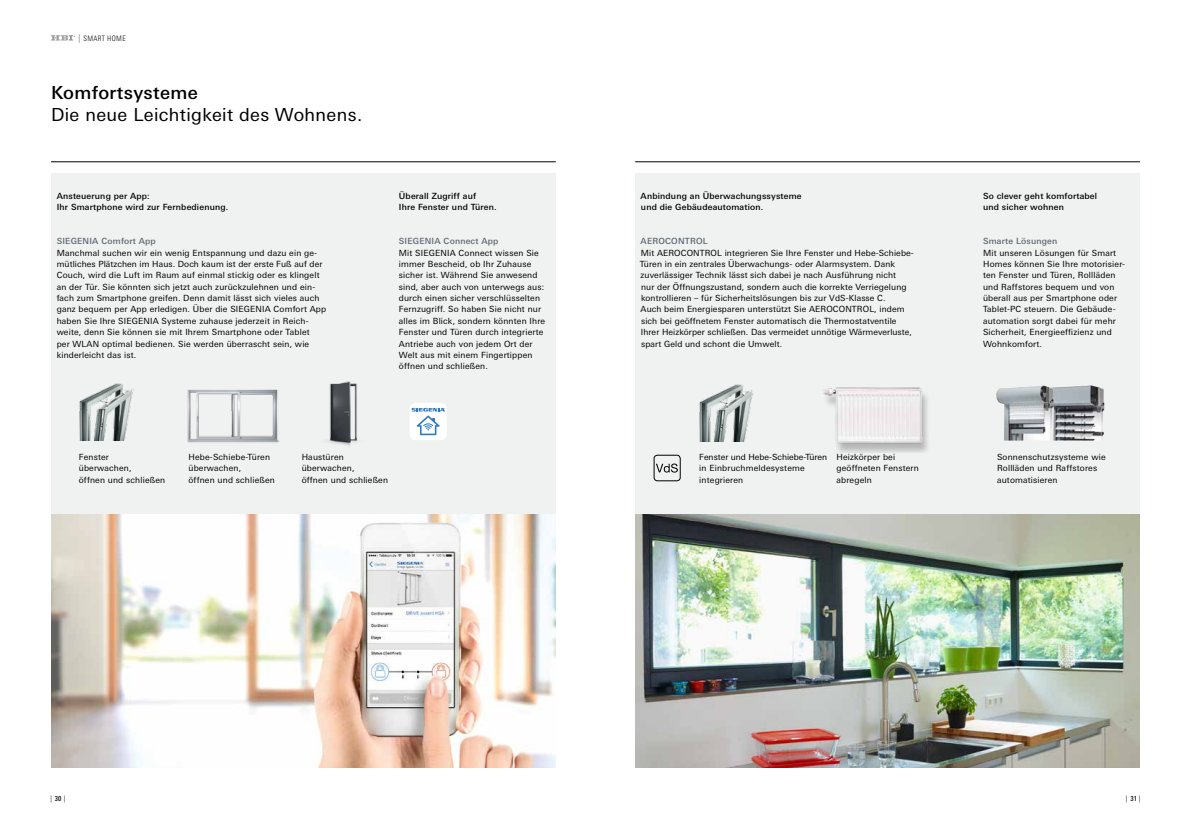
<style>
.page{position:relative;width:1191px;height:823px;background:#fff}
.page>*{position:absolute;margin:0;border:0;box-sizing:border-box;transform-origin:0 0}
.t1{font:18px "Linotype Univers Basic";letter-spacing:.02em;color:#000}
.t2{font:500 18px "Linotype Univers Basic";letter-spacing:.02em;color:#000}
.t3{font:8.5px/11.3px "Linotype Univers Basic";letter-spacing:.02em;color:#000}
.t4{font:500 8.5px/11.3px "Linotype Univers Basic";letter-spacing:.02em;color:#000}
.t5{font:500 8.5px "Linotype Univers Basic";letter-spacing:.02em;color:#5d686d}
.t6{font:300 condensed 7.5px "Linotype Univers";letter-spacing:.045em;color:#000}
.t7{font:300 condensed 7px "Linotype Univers";color:#000}
.s1{font-size:8.6px;color:#636362}
.s2{font-weight:500}
</style>
<div class="page">
<svg style="left:51px;top:35px;width:24px;height:6px"></svg>
<div style="left:51px;top:173px;width:505px;height:341px;background:#f0f1f1"></div>
<div style="left:635px;top:173px;width:505px;height:594px;background:#f0f1f1"></div>
<img style="left:51px;top:514px;width:505px;height:253px">
<hr style="left:51px;top:161px;width:505px;height:1px;background:#000">
<img style="left:187px;top:389px;width:93px;height:54px">
<img style="left:79px;top:383px;width:54px;height:57px">
<img style="left:1053px;top:385px;width:51px;height:55px">
<img style="left:327px;top:381px;width:31px;height:65px">
<img style="left:699px;top:384px;width:54px;height:57px">
<div style="left:653px;top:454px;width:27px;height:27px;border:1px solid #000;border-radius:3px"></div>
<svg style="left:656px;top:463px;width:22px;height:9px"></svg>
<img style="left:635px;top:514px;width:504px;height:253px">
<hr style="left:635px;top:161px;width:505px;height:1px;background:#000">
<div style="left:409px;top:402px;width:38px;height:38px;background:#fff;border-radius:6px"></div>
<svg style="left:411px;top:407px;width:34px;height:28px"></svg>
<img style="left:823px;top:387px;width:105px;height:65px">
<img style="left:996px;top:385px;width:57px;height:55px">
<p class="t6" style="left:78px;top:34px;width:49px"><span class="s1">|</span> SMART HOME</p>
<h1 class="t2" style="left:51px;top:82px;width:148px">Komfortsysteme</h1>
<h1 class="t1" style="left:51px;top:105px;width:313px">Die neue Leichtigkeit des Wohnens.</h1>
<p class="t4" style="left:57px;top:190px;width:173px">Ansteuerung per App:<br>Ihr Smartphone wird zur Fernbedienung.</p>
<p class="t5" style="left:57px;top:236px;width:100px">SIEGENIA Comfort App</p>
<p class="t3" style="left:57px;top:247px;width:271px">Manchmal suchen wir ein wenig Entspannung und dazu ein ge&shy;mütliches Plätzchen im Haus. Doch kaum ist der erste Fuß auf der Couch, wird die Luft im Raum auf einmal stickig oder es klingelt an der Tür. Sie könnten sich jetzt auch zurückzulehnen und ein&shy;fach zum Smartphone greifen. Denn damit lässt sich vieles auch ganz bequem per App erledigen. Über die SIEGENIA Comfort App haben Sie Ihre SIEGENIA Systeme zuhause jederzeit in Reich&shy;weite, denn Sie können sie mit Ihrem Smartphone oder Tablet<br>per WLAN optimal bedienen. Sie werden überrascht sein, wie kinderleicht das ist.</p>
<p class="t4" style="left:399px;top:190px;width:99px">Überall Zugriff auf<br>Ihre Fenster und Türen.</p>
<p class="t5" style="left:399px;top:236px;width:101px">SIEGENIA Connect App</p>
<p class="t3" style="left:399px;top:247px;width:148px">Mit SIEGENIA Connect wissen Sie immer Bescheid, ob Ihr Zuhause sicher ist. Während Sie anwesend sind, aber auch von unterwegs aus: durch einen sicher verschlüsselten<br>Fernzugriff. So haben Sie nicht nur alles im Blick, sondern könnten Ihre<br>Fenster und Türen durch integrierte<br>Antriebe auch von jedem Ort der<br>Welt aus mit einem Fingertippen öffnen und schließen.</p>
<p class="t4" style="left:640px;top:190px;width:163px">Anbindung an Überwachungssysteme und die Gebäudeautomation.</p>
<p class="t5" style="left:640px;top:236px;width:14px">AEROCO</p>
<p class="t5" style="left:678px;top:236px;width:14px">NTRO</p>
<p class="t5" style="left:703px;top:236px;width:6px">L</p>
<p class="t3" style="left:640px;top:247px;width:275px">Mit AEROCONTROL integrieren Sie Ihre Fenster und Hebe-Schiebe-Türen in ein zentrales Überwachungs- oder Alarmsystem. Dank zuverlässiger Technik lässt sich dabei je nach Ausführung nicht<br>nur der Öffnungszustand, sondern auch die korrekte Verriegelung kontrollieren – für Sicherheitslösungen bis zur VdS-Klasse C.<br>Auch beim Energiesparen unterstützt Sie AEROCONTROL, indem sich bei geöffnetem Fenster automatisch die Thermostatventile Ihrer Heizkörper schließen. Das vermeidet unnötige Wärmeverluste, spart Geld und schont die Umwelt.</p>
<p class="t4" style="left:983px;top:190px;width:115px">So clever geht komfortabel und sicher wohnen</p>
<p class="t5" style="left:983px;top:236px;width:76px">Smarte Lösungen</p>
<p class="t3" style="left:983px;top:247px;width:143px">Mit unseren Lösungen für Smart<br>Homes können Sie Ihre motorisier&shy;ten Fenster und Türen, Rollläden und Raffstores bequem und von überall aus per Smartphone oder<br>Tablet-PC steuern. Die Gebäude&shy;automation sorgt dabei für mehr<br>Sicherheit, Energieeffizienz und<br>Wohnkomfort.</p>
<p class="t3" style="left:79px;top:451px;width:88px">Fenster<br>überwachen,<br>öffnen und schließen</p>
<p class="t3" style="left:997px;top:451px;width:110px">Sonnenschutzsysteme wie<br>Rollläden und Raffstores automatisieren</p>
<p class="t3" style="left:188px;top:451px;width:88px">Hebe-Schiebe-Türen überwachen,<br>öffnen und schließen</p>
<p class="t3" style="left:302px;top:451px;width:88px">Haustüren überwachen,<br>öffnen und schließen</p>
<p class="t3" style="left:699px;top:451px;width:129px">Fenster und Hebe-Schiebe-Türen in Einbruchmeldesysteme integrieren</p>
<p class="t3" style="left:836px;top:451px;width:84px">Heizkörper bei geöffneten Fenstern abregeln</p>
<p class="t7" style="left:50px;top:793px;width:17px">| <span class="s2">30</span> |</p>
<p class="t7" style="left:1125px;top:793px;width:16px">| <span class="s2">31</span> |</p>
</div>
